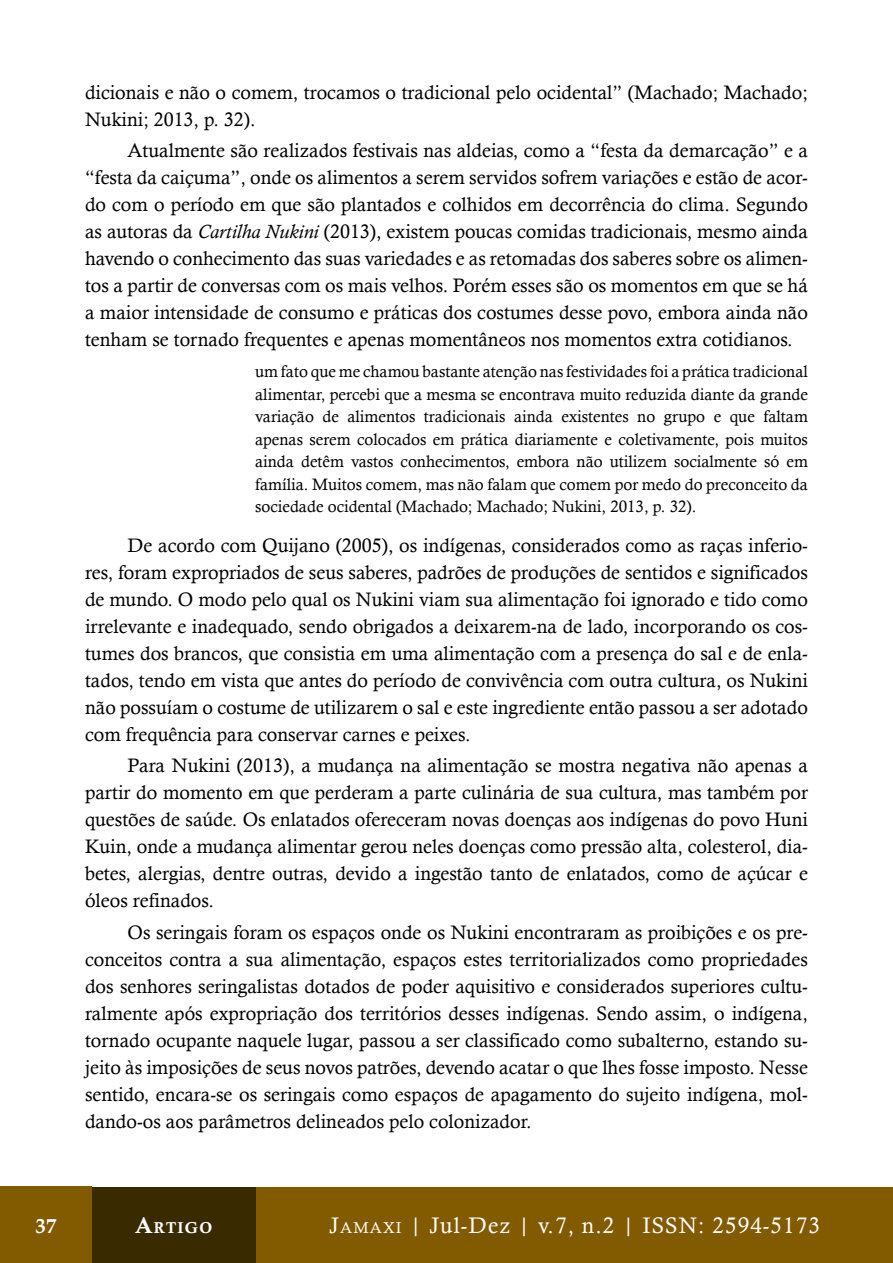
<style>
.page{position:relative;width:893px;height:1263px;background:#fff}
.page>*{position:absolute;margin:0;border:0;box-sizing:border-box;transform-origin:0 0}
.t1{font:22.5px "Calisto";letter-spacing:.05em;color:#fff}
.t2{font:700 21px "Palatino Linotype";color:#fff}
.t3{font:19.5px/27px "Calisto";color:#000;text-align:justify}
.t4{font:16.5px/22.5px "Calisto";color:#000;text-align:justify}
.t5{font:15.75px "Calis MT Bol";letter-spacing:.07em;color:#fff}
.s1{font-style:italic}
.s2{font-size:22.5px}
.s3{font-style:inherit}
.s4{font-size:15.75px}
</style>
<div class="page">
<div style="left:255px;top:1187px;width:638px;height:76px;background:#825a00"></div>
<div style="left:92px;top:1187px;width:163px;height:76px;background:#392a00"></div>
<div style="left:0;top:1187px;width:92px;height:76px;background:#825a00"></div>
<p class="t3" style="left:85px;top:79px;width:724px">dicionais e não o comem, trocamos o tradicional pelo ocidental” (Machado; Machado;<br>Nukini; 2013, p. 32).</p>
<p class="t3" style="left:85px;top:137px;width:724px;text-indent:43px">Atualmente são realizados festivais nas aldeias, como a “festa da demarcação” e a “festa da caiçuma”, onde os alimentos a serem servidos sofrem variações e estão de acor&shy;do com o período em que são plantados e colhidos em decorrência do clima. Segundo as autoras da <span class="s1">Cartilha Nukini</span> (2013), existem poucas comidas tradicionais, mesmo ainda havendo o conhecimento das suas variedades e as retomadas dos saberes sobre os alimen&shy;tos a partir de conversas com os mais velhos. Porém esses são os momentos em que se há a maior intensidade de consumo e práticas dos costumes desse povo, embora ainda não tenham se tornado frequentes e apenas momentâneos nos momentos extra cotidianos.</p>
<p class="t4" style="left:255px;top:360px;width:554px">um fato que me chamou bastante atenção nas festividades foi a prática tradicional alimentar, percebi que a mesma se encontrava muito reduzida diante da grande variação de alimentos tradicionais ainda existentes no grupo e que faltam apenas serem colocados em prática diariamente e coletivamente, pois muitos ainda detêm vastos conhecimentos, embora não utilizem socialmente só em família. Muitos comem, mas não falam que comem por medo do preconceito da sociedade ocidental (Machado; Machado; Nukini, 2013, p. 32).</p>
<p class="t3" style="left:85px;top:532px;width:724px;text-indent:43px">De acordo com Quijano (2005), os indígenas, considerados como as raças inferio&shy;res, foram expropriados de seus saberes, padrões de produções de sentidos e significados de mundo. O modo pelo qual os Nukini viam sua alimentação foi ignorado e tido como irrelevante e inadequado, sendo obrigados a deixarem-na de lado, incorporando os cos&shy;tumes dos brancos, que consistia em uma alimentação com a presença do sal e de enla&shy;tados, tendo em vista que antes do período de convivência com outra cultura, os Nukini não possuíam o costume de utilizarem o sal e este ingrediente então passou a ser adotado com frequência para conservar carnes e peixes.</p>
<p class="t3" style="left:85px;top:752px;width:724px;text-indent:43px">Para Nukini (2013), a mudança na alimentação se mostra negativa não apenas a partir do momento em que perderam a parte culinária de sua cultura, mas também por questões de saúde. Os enlatados ofereceram novas doenças aos indígenas do povo Huni Kuin, onde a mudança alimentar gerou neles doenças como pressão alta, colesterol, dia&shy;betes, alergias, dentre outras, devido a ingestão tanto de enlatados, como de açúcar e óleos refinados.</p>
<p class="t3" style="left:85px;top:918px;width:724px;text-indent:43px">Os seringais foram os espaços onde os Nukini encontraram as proibições e os pre&shy;conceitos contra a sua alimentação, espaços estes territorializados como propriedades dos senhores seringalistas dotados de poder aquisitivo e considerados superiores cultu&shy;ralmente após expropriação dos territórios desses indígenas. Sendo assim, o indígena, tornado ocupante naquele lugar, passou a ser classificado como subalterno, estando su&shy;jeito às imposições de seus novos patrões, devendo acatar o que lhes fosse imposto. Nesse sentido, encara-se os seringais como espaços de apagamento do sujeito indígena, mol&shy;dando-os aos parâmetros delineados pelo colonizador.</p>
<p class="t2" style="left:36px;top:1211px;width:22px">37</p>
<p class="t5" style="left:135px;top:1219px;width:78px"><span class="s2">A</span>rtigo</p>
<p class="t1" style="left:329px;top:1212px;width:492px"><span class="s3">J</span><span class="s4">AMAXI</span> | Jul-Dez | v.7, n.2 | ISSN: 2594-5173</p>
</div>
